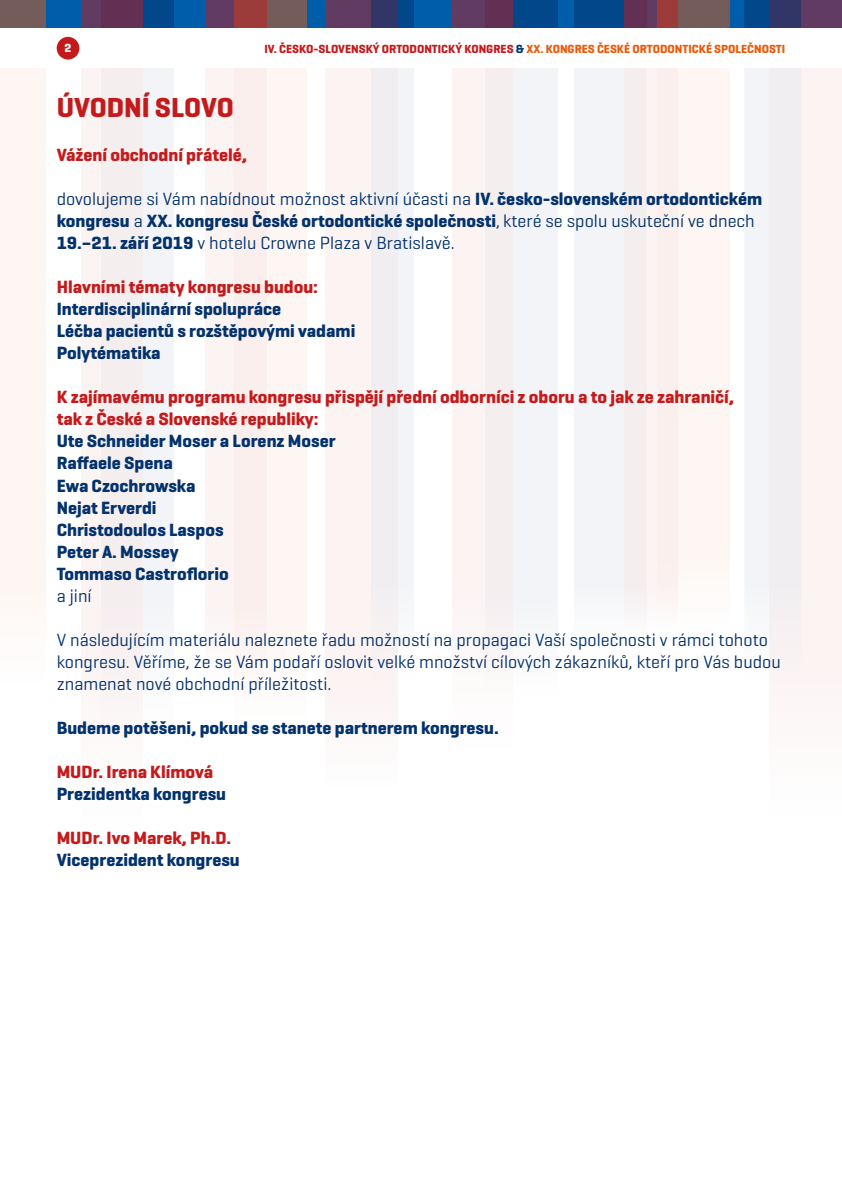
<style>
.page{position:relative;width:842px;height:1191px;background:#fff}
.page>*{position:absolute;margin:0;border:0;box-sizing:border-box;transform-origin:0 0}
.t1{font:700 28px "Geogrotesque";color:#c51a1b}
.t2{font:18px/22px "Geogrotesque";color:#03326c}
.t3{font:700 18px/22px "Geogrotesque";color:#03326c}
.t4{font:700 18px/22px "Geogrotesque";color:#c51a1b}
.t5{font:700 12px "Geogrotesque";color:#ea5b0b}
.t6{font:700 12px "Geogrotesque";color:#fff}
.s1{color:#c51a1b}
.s2{color:#03326c}
.s3{font-weight:700}
</style>
<div class="page">
<svg style="left:0;top:0;width:842px;height:28px;background:#125397"></svg>
<svg style="left:513px;top:0;width:45px;height:28px"></svg>
<svg style="left:677px;top:0;width:53px;height:28px"></svg>
<svg style="left:574px;top:0;width:50px;height:28px"></svg>
<svg style="left:452px;top:0;width:61px;height:28px;background:#62355a"></svg>
<svg style="left:325px;top:0;width:46px;height:28px"></svg>
<svg style="left:267px;top:0;width:40px;height:28px"></svg>
<svg style="left:744px;top:0;width:57px;height:28px;background:#1c3d75"></svg>
<svg style="left:205px;top:0;width:62px;height:28px;background:#803b4c"></svg>
<svg style="left:82px;top:0;width:61px;height:28px;background:#623356"></svg>
<svg style="left:0;top:0;width:46px;height:28px"></svg>
<svg style="left:624px;top:0;width:53px;height:28px"></svg>
<svg style="left:371px;top:0;width:43px;height:28px"></svg>
<div style="left:0;top:28px;width:842px;height:1163px;background:linear-gradient(to right,#fdfafa,#fbf9f9)"></div>
<hr style="left:841px;top:28px;width:1px;height:1163px;background:#fff">
<div style="left:57px;top:37px;width:22px;height:23px;background:#c51a1b;border-radius:50%"></div>
<p class="t6" style="left:65px;top:41px;width:8px">2</p>
<p class="t5" style="left:265px;top:41px;width:522px"><span class="s1">IV. ČESKO-SLOVENSKÝ ORTODONTICKÝ KONGRES</span> <span class="s2">&amp;</span> XX. KONGRES ČESKÉ ORTODONTICKÉ SPOLEČNOSTI</p>
<h1 class="t1" style="left:57px;top:90px;width:179px">ÚVODNÍ SLOVO</h1>
<p class="t4" style="left:57px;top:144px;width:192px">Vážení obchodní přátelé,</p>
<p class="t2" style="left:57px;top:188px;width:707px">dovolujeme si Vám nabídnout možnost aktivní účasti na <span class="s3">IV. česko-slovenském ortodontickém kongresu</span> a <span class="s3">XX. kongresu České ortodontické společnosti</span>, které se spolu uskuteční ve dnech<br><span class="s3">19.–21. září 2019</span> v hotelu Crowne Plaza v Bratislavě.</p>
<p class="t4" style="left:57px;top:276px;width:263px">Hlavními tématy kongresu budou:</p>
<p class="t3" style="left:57px;top:298px;width:300px">Interdisciplinární spolupráce<br>Léčba pacientů s rozštěpovými vadami<br>Polytématika</p>
<p class="t4" style="left:57px;top:386px;width:679px">K zajímavému programu kongresu přispějí přední odborníci z oboru a to jak ze zahraničí, tak z České a Slovenské republiky:</p>
<p class="t3" style="left:57px;top:430px;width:280px">Ute Schneider Moser a Lorenz Moser<br>Raffaele Spena<br>Ewa Czochrowska<br>Nejat Erverdi<br>Christodoulos Laspos<br>Peter A. Mossey<br>Tommaso Castroflorio</p>
<p class="t2" style="left:57px;top:584px;width:36px">a jiní</p>
<p class="t2" style="left:57px;top:628px;width:726px">V následujícím materiálu naleznete řadu možností na propagaci Vaší společnosti v rámci tohoto kongresu. Věříme, že se Vám podaří oslovit velké množství cílových zákazníků, kteří pro Vás budou znamenat nové obchodní příležitosti.</p>
<p class="t3" style="left:57px;top:716px;width:444px">Budeme potěšeni, pokud se stanete partnerem kongresu.</p>
<p class="t4" style="left:57px;top:760px;width:158px">MUDr. Irena Klímová</p>
<p class="t3" style="left:57px;top:782px;width:171px">Prezidentka kongresu</p>
<p class="t4" style="left:57px;top:826px;width:176px">MUDr. Ivo Marek, Ph.D.</p>
<p class="t3" style="left:57px;top:848px;width:185px">Viceprezident kongresu</p>
</div>
